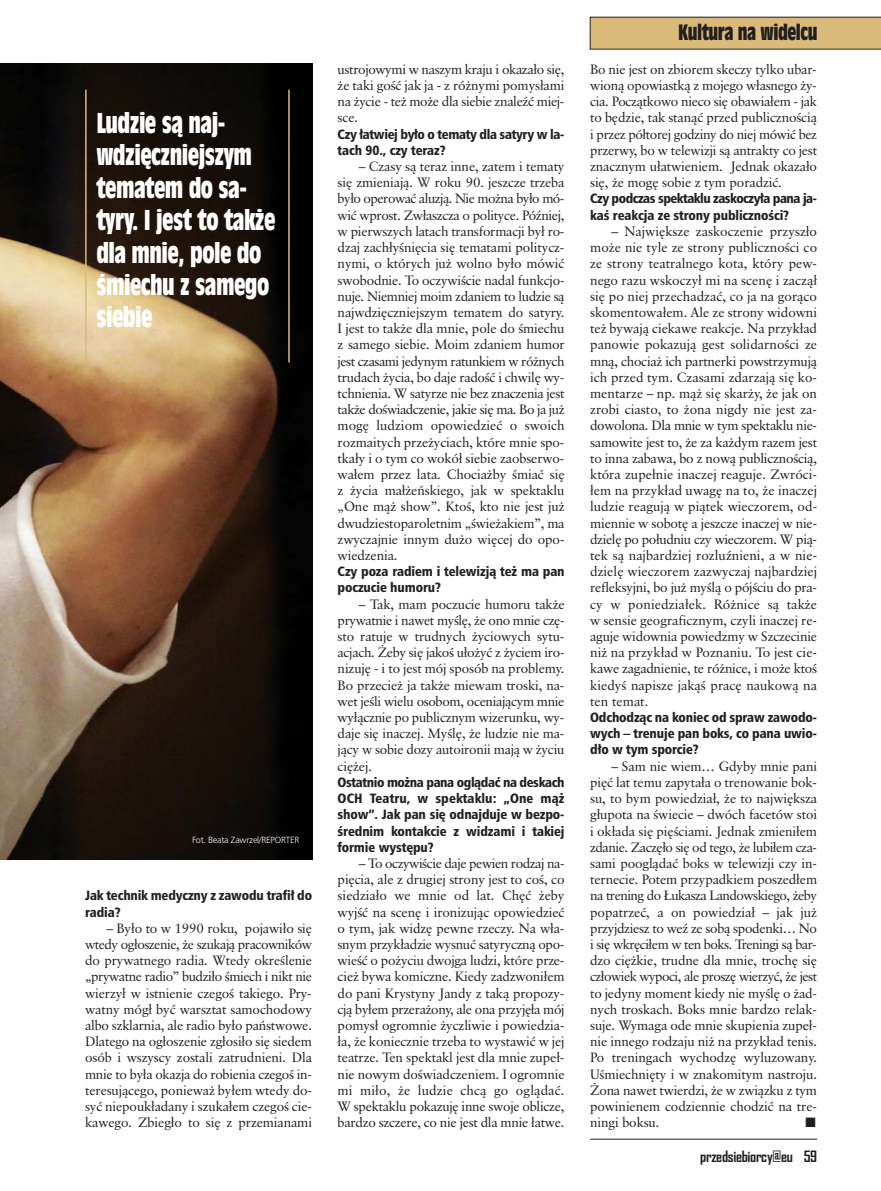
<style>
.page{position:relative;width:881px;height:1191px;background:#fff}
.page>*{position:absolute;margin:0;border:0;box-sizing:border-box;transform-origin:0 0}
.t1{font:27px/32.4px "Incised 901 Bd Cn EU";letter-spacing:-.02em;color:#fff}
.t2{font:21px "Incised 901 Bd Cn EU";letter-spacing:-.02em;color:#231f20}
.t3{font:700 15px "Agency FB";letter-spacing:-.02em;color:#231f20}
.t4{font:13.5px/16.2px "Classical Garamond TL";letter-spacing:-.01em;color:#231f20;text-align:justify}
.t5{font:13.5px/16.2px "Humnst 777 Blk Cn EU";letter-spacing:-.01em;color:#231f20}
.t6{font:13.5px/16.2px "Humnst 777 Blk Cn EU";letter-spacing:-.035em;color:#231f20}
.t7{font:13.5px/16.2px "Humnst 777 Blk Cn EU";letter-spacing:-.03em;color:#231f20}
.t8{font:13.5px "Zapf Dingbats ITC";color:#231f20}
.t9{font:9px "Humnst 777 Lt EU";letter-spacing:-.02em;color:#fff}
</style>
<div class="page">
<img style="left:0;top:64px;width:312px;height:795px">
<hr style="left:590px;top:1139px;width:226px;height:1px;background:#231f20">
<div style="left:589px;top:17px;width:291px;height:32px;background:#daba7a"></div>
<hr style="left:288px;top:90px;width:1px;height:272px;background:#daba7a">
<hr style="left:85px;top:90px;width:2px;height:272px;background:#daba7a">
<h1 class="t1" style="left:96px;top:108px;width:181px">Ludzie są naj&shy;wdzięczniejszym tematem do sa&shy;tyry. I jest to także dla mnie, pole do śmiechu z samego siebie</h1>
<p class="t9" style="left:192px;top:836px;width:108px">Fot. Beata Zawrzel/REPORTER</p>
<p class="t5" style="left:85px;top:888px;width:228px">Jak technik medyczny z zawodu trafił do radia?</p>
<p class="t4" style="left:85px;top:921px;width:228px;text-indent:21px">– Było to w 1990 roku, pojawiło się wtedy ogłoszenie, że szukają pracowników do prywatnego radia. Wtedy określenie „prywatne radio” budziło śmiech i nikt nie wierzył w istnienie czegoś takiego. Pry&shy;watny mógł być warsztat samochodowy albo szklarnia, ale radio było państwowe.<br>Dlatego na ogłoszenie zgłosiło się siedem osób i wszyscy zostali zatrudnieni. Dla mnie to była okazja do robienia czegoś in&shy;teresującego, ponieważ byłem wtedy do&shy;syć niepoukładany i szukałem czegoś cie&shy;kawego. Zbiegło to się z przemianami</p>
<p class="t4" style="left:337px;top:62px;width:228px">ustrojowymi w naszym kraju i okazało się, że taki gość jak ja - z różnymi pomysłami na życie - też może dla siebie znaleźć miej&shy;sce.</p>
<p class="t7" style="left:337px;top:127px;width:228px">Czy łatwiej było o tematy dla satyry w la&shy;tach 90., czy teraz?</p>
<p class="t4" style="left:337px;top:159px;width:228px;text-indent:21px">– Czasy są teraz inne, zatem i tematy się zmieniają. W roku 90. jeszcze trzeba było operować aluzją. Nie można było mó&shy;wić wprost. Zwłaszcza o polityce. Później, w pierwszych latach transformacji był ro&shy;dzaj zachłyśnięcia się tematami politycz&shy;nymi, o których już wolno było mówić swobodnie. To oczywiście nadal funkcjo&shy;nuje. Niemniej moim zdaniem to ludzie są najwdzięczniejszym tematem do satyry.<br>I jest to także dla mnie, pole do śmiechu z samego siebie. Moim zdaniem humor jest czasami jedynym ratunkiem w różnych trudach życia, bo daje radość i chwilę wy&shy;tchnienia. W satyrze nie bez znaczenia jest także doświadczenie, jakie się ma. Bo ja już mogę ludziom opowiedzieć o swoich rozmaitych przeżyciach, które mnie spo&shy;tkały i o tym co wokół siebie zaobserwo&shy;wałem przez lata. Chociażby śmiać się z życia małżeńskiego, jak w spektaklu „One mąż show”. Ktoś, kto nie jest już dwudziestoparoletnim „świeżakiem”, ma zwyczajnie innym dużo więcej do opo&shy;wiedzenia.</p>
<p class="t5" style="left:337px;top:564px;width:228px">Czy poza radiem i telewizją też ma pan poczucie humoru?</p>
<p class="t4" style="left:337px;top:597px;width:228px;text-indent:21px">– Tak, mam poczucie humoru także prywatnie i nawet myślę, że ono mnie czę&shy;sto ratuje w trudnych życiowych sytu&shy;acjach. Żeby się jakoś ułożyć z życiem iro&shy;nizuję - i to jest mój sposób na problemy.<br>Bo przecież ja także miewam troski, na&shy;wet jeśli wielu osobom, oceniającym mnie wyłącznie po publicznym wizerunku, wy&shy;daje się inaczej. Myślę, że ludzie nie ma&shy;jący w sobie dozy autoironii mają w życiu ciężej.</p>
<p class="t5" style="left:337px;top:775px;width:228px;text-align:justify">Ostatnio można pana oglądać na deskach OCH Teatru, w spektaklu: „One mąż show”. Jak pan się odnajduje w bezpo&shy;średnim kontakcie z widzami i takiej formie występu?</p>
<p class="t4" style="left:337px;top:856px;width:228px;text-indent:21px">– To oczywiście daje pewien rodzaj na&shy;pięcia, ale z drugiej strony jest to coś, co siedziało we mnie od lat. Chęć żeby wyjść na scenę i ironizując opowiedzieć o tym, jak widzę pewne rzeczy. Na wła&shy;snym przykładzie wysnuć satyryczną opo&shy;wieść o pożyciu dwojga ludzi, które prze&shy;cież bywa komiczne. Kiedy zadzwoniłem do pani Krystyny Jandy z taką propozy&shy;cją byłem przerażony, ale ona przyjęła mój pomysł ogromnie życzliwie i powiedzia&shy;ła, że koniecznie trzeba to wystawić w jej teatrze. Ten spektakl jest dla mnie zupeł&shy;nie nowym doświadczeniem. I ogromnie mi miło, że ludzie chcą go oglądać.<br>W spektaklu pokazuję inne swoje oblicze, bardzo szczere, co nie jest dla mnie łatwe.</p>
<h2 class="t2" style="left:678px;top:23px;width:141px">Kultura na widelcu</h2>
<p class="t4" style="left:590px;top:62px;width:228px">Bo nie jest on zbiorem skeczy tylko ubar&shy;wioną opowiastką z mojego własnego ży&shy;cia. Początkowo nieco się obawiałem - jak to będzie, tak stanąć przed publicznością i przez półtorej godziny do niej mówić bez przerwy, bo w telewizji są antrakty co jest znacznym ułatwieniem. Jednak okazało się, że mogę sobie z tym poradzić.</p>
<p class="t6" style="left:590px;top:192px;width:228px">Czy podczas spektaklu zaskoczyła pana ja&shy;kaś reakcja ze strony publiczności?</p>
<p class="t4" style="left:590px;top:224px;width:228px;text-indent:21px">– Największe zaskoczenie przyszło może nie tyle ze strony publiczności co ze strony teatralnego kota, który pew&shy;nego razu wskoczył mi na scenę i zaczął się po niej przechadzać, co ja na gorąco skomentowałem. Ale ze strony widowni też bywają ciekawe reakcje. Na przykład panowie pokazują gest solidarności ze mną, chociaż ich partnerki powstrzymują ich przed tym. Czasami zdarzają się ko&shy;mentarze – np. mąż się skarży, że jak on zrobi ciasto, to żona nigdy nie jest za&shy;dowolona. Dla mnie w tym spektaklu nie&shy;samowite jest to, że za każdym razem jest to inna zabawa, bo z nową publicznością, która zupełnie inaczej reaguje. Zwróci&shy;łem na przykład uwagę na to, że inaczej ludzie reagują w piątek wieczorem, od&shy;miennie w sobotę a jeszcze inaczej w nie&shy;dzielę po południu czy wieczorem. W pią&shy;tek są najbardziej rozluźnieni, a w nie&shy;dzielę wieczorem zazwyczaj najbardziej refleksyjni, bo już myślą o pójściu do pra&shy;cy w poniedziałek. Różnice są także w sensie geograficznym, czyli inaczej re&shy;aguje widownia powiedzmy w Szczecinie niż na przykład w Poznaniu. To jest cie&shy;kawe zagadnienie, te różnice, i może ktoś kiedyś napisze jakąś pracę naukową na ten temat.</p>
<p class="t5" style="left:590px;top:710px;width:228px;text-align:justify">Odchodząc na koniec od spraw zawodo&shy;wych – trenuje pan boks, co pana uwio&shy;dło w tym sporcie?</p>
<p class="t4" style="left:590px;top:759px;width:228px;text-indent:21px">– Sam nie wiem… Gdyby mnie pani pięć lat temu zapytała o trenowanie bok&shy;su, to bym powiedział, że to największa głupota na świecie – dwóch facetów stoi i okłada się pięściami. Jednak zmieniłem zdanie. Zaczęło się od tego, że lubiłem cza&shy;sami pooglądać boks w telewizji czy in&shy;ternecie. Potem przypadkiem poszedłem na trening do Łukasza Landowskiego, żeby popatrzeć, a on powiedział – jak już przyjdziesz to weź ze sobą spodenki… No i się wkręciłem w ten boks. Treningi są bar&shy;dzo ciężkie, trudne dla mnie, trochę się człowiek wypoci, ale proszę wierzyć, że jest to jedyny moment kiedy nie myślę o żad&shy;nych troskach. Boks mnie bardzo relak&shy;suje. Wymaga ode mnie skupienia zupeł&shy;nie innego rodzaju niż na przykład tenis.<br>Po treningach wychodzę wyluzowany.<br>Uśmiechnięty i w znakomitym nastroju.<br>Żona nawet twierdzi, że w związku z tym powinienem codziennie chodzić na tre&shy;ningi boksu.</p>
<p class="t8" style="left:805px;top:1117px;width:12px">■</p>
<p class="t3" style="left:700px;top:1148px;width:118px">przedsiebiorcy@eu 59</p>
</div>
